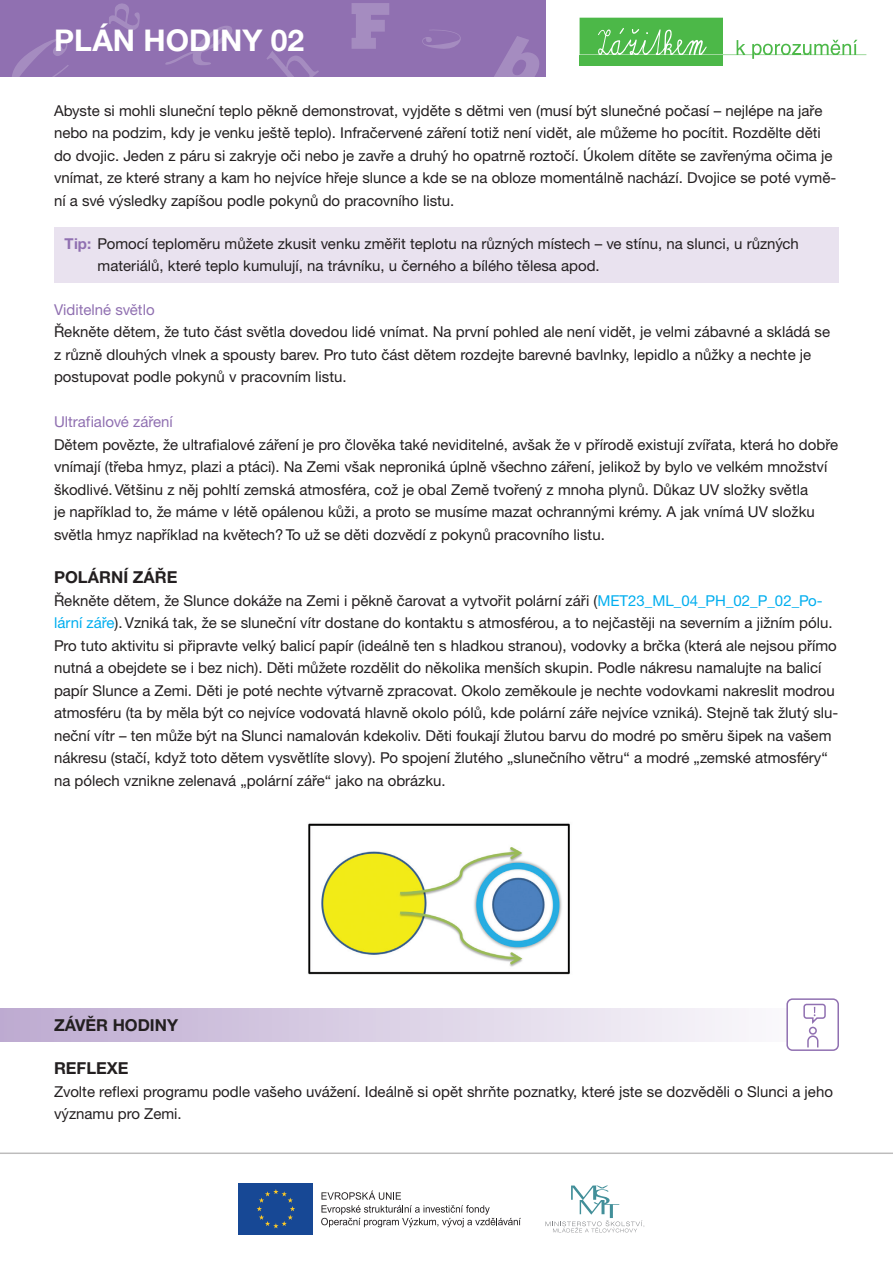
<style>
.page{position:relative;width:893px;height:1263px;background:#fff}
.page>*{position:absolute;margin:0;border:0;box-sizing:border-box;transform-origin:0 0}
.t1{font:700 30px "Helvetica Neue CE";color:#fff}
.t2{font:700 16.5px "Helvetica Neue CE";color:#231f20}
.TEXT{font:15px/22.5px "Helvetica Neue CE";color:#231f20}
.t3{font:15px "Helvetica Neue CE";color:#9070b1}
.s1{font-weight:700;color:#9070b1}
.s2{color:#00aeef}
</style>
<div class="page">
<div style="left:0;top:0;width:546px;height:77px;background:#9070b1"></div>
<svg style="left:109px;top:3px;width:31px;height:27px"></svg>
<svg style="left:494px;top:36px;width:45px;height:41px"></svg>
<svg style="left:12px;top:38px;width:57px;height:39px"></svg>
<svg style="left:165px;top:26px;width:67px;height:39px"></svg>
<svg style="left:352px;top:3px;width:37px;height:46px"></svg>
<svg style="left:267px;top:51px;width:52px;height:26px"></svg>
<svg style="left:422px;top:29px;width:39px;height:20px"></svg>
<svg style="left:580px;top:17px;width:287px;height:49px"></svg>
<hr style="left:0;top:1152px;width:893px;height:2px;background:#231f20">
<svg style="left:321px;top:1190px;width:200px;height:37px"></svg>
<div style="left:237px;top:1181px;width:78px;height:56px;background:linear-gradient(to right,#fff,#fff)"></div>
<div style="left:239px;top:1183px;width:74px;height:51px;background:#174895"></div>
<svg style="left:257px;top:1189px;width:38px;height:39px"></svg>
<svg style="left:545px;top:1185px;width:100px;height:47px"></svg>
<div style="left:54px;top:227px;width:785px;height:56px;background:#e9e2ef"></div>
<img style="left:308px;top:823px;width:262px;height:152px">
<div style="left:0;top:1008px;width:839px;height:33px;background:linear-gradient(to right,#bdabd1,#fefefe)"></div>
<div style="left:787px;top:999px;width:51px;height:51px;background:#fff;border-radius:5px"></div>
<div style="left:786px;top:998px;width:53px;height:53px;border:2px solid #9070b1;border-radius:5px"></div>
<svg style="left:806px;top:1035px;width:13px;height:14px"></svg>
<div style="left:809px;top:1027px;width:8px;height:8px;border:2px solid #9070b1;border-radius:50%"></div>
<svg style="left:803px;top:1003px;width:23px;height:21px"></svg>
<h1 class="t1" style="left:54px;top:22px;width:252px">PLÁN HODINY 02</h1>
<p class="TEXT" style="left:54px;top:100px;width:784px">Abyste si mohli sluneční teplo pěkně demonstrovat, vyjděte s dětmi ven (musí být slunečné počasí – nejlépe na jaře nebo na podzim, kdy je venku ještě teplo). Infračervené záření totiž není vidět, ale můžeme ho pocítit. Rozdělte děti do dvojic. Jeden z páru si zakryje oči nebo je zavře a druhý ho opatrně roztočí. Úkolem dítěte se zavřenýma očima je vnímat, ze které strany a kam ho nejvíce hřeje slunce a kde se na obloze momentálně nachází. Dvojice se poté vymě&shy;ní a své výsledky zapíšou podle pokynů do pracovního listu.</p>
<p class="TEXT" style="left:65px;top:232px;width:736px"><span class="s1">Tip:</span> Pomocí teploměru můžete zkusit venku změřit teplotu na různých místech – ve stínu, na slunci, u různých</p>
<p class="TEXT" style="left:98px;top:255px;width:504px">materiálů, které teplo kumulují, na trávníku, u černého a bílého tělesa apod.</p>
<p class="t3" style="left:54px;top:300px;width:102px">Viditelné světlo</p>
<p class="TEXT" style="left:54px;top:321px;width:777px">Řekněte dětem, že tuto část světla dovedou lidé vnímat. Na první pohled ale není vidět, je velmi zábavné a skládá se z různě dlouhých vlnek a spousty barev. Pro tuto část dětem rozdejte barevné bavlnky, lepidlo a nůžky a nechte je postupovat podle pokynů v pracovním listu.</p>
<p class="t3" style="left:54px;top:413px;width:120px">Ultrafialové záření</p>
<p class="TEXT" style="left:54px;top:433px;width:786px">Dětem povězte, že ultrafialové záření je pro člověka také neviditelné, avšak že v přírodě existují zvířata, která ho dobře vnímají (třeba hmyz, plazi a ptáci). Na Zemi však neproniká úplně všechno záření, jelikož by bylo ve velkém množství škodlivé. Většinu z něj pohltí zemská atmosféra, což je obal Země tvořený z mnoha plynů. Důkaz UV složky světla<br>je například to, že máme v létě opálenou kůži, a proto se musíme mazat ochrannými krémy. A jak vnímá UV složku světla hmyz například na květech? To už se děti dozvědí z pokynů pracovního listu.</p>
<p class="t2" style="left:54px;top:567px;width:125px">POLÁRNÍ ZÁŘE</p>
<p class="TEXT" style="left:54px;top:589px;width:786px">Řekněte dětem, že Slunce dokáže na Zemi i pěkně čarovat a vytvořit polární záři (<span class="s2">MET23_ML_04_PH_02_P_02_Po&shy;lární záře</span>). Vzniká tak, že se sluneční vítr dostane do kontaktu s atmosférou, a to nejčastěji na severním a jižním pólu.<br>Pro tuto aktivitu si připravte velký balicí papír (ideálně ten s hladkou stranou), vodovky a brčka (která ale nejsou přímo nutná a obejdete se i bez nich). Děti můžete rozdělit do několika menších skupin. Podle nákresu namalujte na balicí papír Slunce a Zemi. Děti je poté nechte výtvarně zpracovat. Okolo zeměkoule je nechte vodovkami nakreslit modrou atmosféru (ta by měla být co nejvíce vodovatá hlavně okolo pólů, kde polární záře nejvíce vzniká). Stejně tak žlutý slu&shy;neční vítr – ten může být na Slunci namalován kdekoliv. Děti foukají žlutou barvu do modré po směru šipek na vašem nákresu (stačí, když toto dětem vysvětlíte slovy). Po spojení žlutého „slunečního větru“ a modré „zemské atmosféry“ na pólech vznikne zelenavá „polární záře“ jako na obrázku.</p>
<p class="t2" style="left:54px;top:1014px;width:126px">ZÁVĚR HODINY</p>
<p class="t2" style="left:54px;top:1058px;width:76px">REFLEXE</p>
<p class="TEXT" style="left:54px;top:1080px;width:780px">Zvolte reflexi programu podle vašeho uvážení. Ideálně si opět shrňte poznatky, které jste se dozvěděli o Slunci a jeho významu pro Zemi.</p>
</div>
